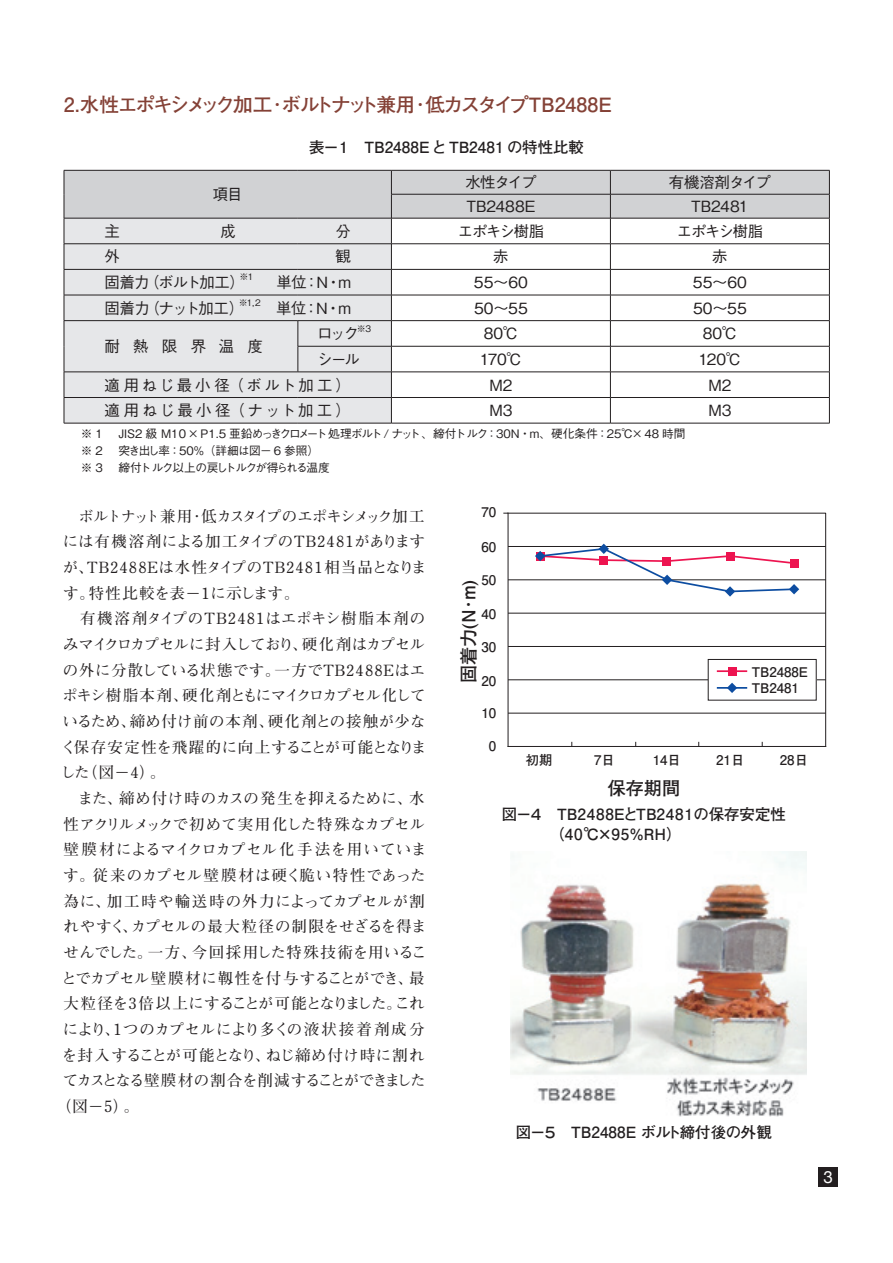
<style>
.page{position:relative;width:893px;height:1263px;background:#fff}
.page>*{position:absolute;margin:0;border:0;box-sizing:border-box;transform-origin:0 0}
.章-行頭{font:700 19.65px "Futo Go B101 Pro";letter-spacing:-.105em;color:#844136}
.t1{font:700 18.15px "Futo Go B101 Pr 6 N";color:#231f20}
.t2{font:16.95px "Helvetica Neue";color:#fff}
.本文{font:700 15.45px/25.7px "Futo Min A101 Pro";letter-spacing:.015em;color:#231f20}
.表組み中文字{font:500 15.45px "Gothic BBB Pro";letter-spacing:-.005em;color:#231f20}
.キャプション{font:700 15.45px/20.2px "Futo Go B101 Pro";color:#231f20}
.本文-2{font:700 15.45px "Futo Min A101 Pro";letter-spacing:-.025em;color:#231f20}
.本文-3{font:700 15.45px "Futo Min A101 Pro";letter-spacing:-.075em;color:#231f20}
.本文-4{font:700 15.45px "Futo Min A101 Pro";letter-spacing:-.005em;color:#231f20}
.本文-5{font:700 15.45px "Futo Min A101 Pro";letter-spacing:.045em;color:#231f20}
.本文-6{font:700 15.45px "Futo Min A101 Pro";letter-spacing:.035em;color:#231f20}
.本文-7{font:700 15.45px "Futo Min A101 Pro";letter-spacing:.07em;color:#231f20}
.本文-8{font:700 15.45px "Futo Min A101 Pro";letter-spacing:.055em;color:#231f20}
.表組み中文字-2{font:500 15.45px "Gothic BBB Pro";letter-spacing:.175em;color:#231f20}
.表組み中文字-3{font:500 15.45px "Gothic BBB Pro";letter-spacing:.17em;color:#231f20}
.表組み中文字-4{font:500 15.45px "Gothic BBB Pro";letter-spacing:-.055em;color:#231f20}
.表組み中文字-5{font:500 15.45px "Gothic BBB Pro";letter-spacing:-.065em;color:#231f20}
.表組み中文字-6{font:500 15.45px "Gothic BBB Pro";letter-spacing:-.045em;color:#231f20}
.t3{font:700 13.35px/16.6px "Futo Go B101 Pr 6 N";color:#231f20}
.試験方法{font:500 11.7px "Gothic BBB Pro";color:#231f20}
.試験方法-2{font:500 11.7px "Gothic BBB Pro";letter-spacing:-.105em;color:#231f20}
.試験方法-3{font:500 11.7px "Gothic BBB Pro";letter-spacing:-.055em;color:#231f20}
.表組み中文字-7{font:500 9px "Gothic BBB Pro";color:#231f20}
.s1{font-family:"Koz Go Pr 6 N";font-weight:400}
</style>
<div class="page">
<div style="left:818px;top:1167px;width:20px;height:19px;background:#231f20"></div>
<svg style="left:507px;top:512px;width:320px;height:235px"></svg>
<hr style="left:508px;top:513px;width:1px;height:233px;background:#231f20">
<hr style="left:508px;top:546px;width:318px;height:1px;background:#231f20">
<hr style="left:508px;top:579px;width:318px;height:1px;background:#231f20">
<hr style="left:508px;top:613px;width:318px;height:1px;background:#231f20">
<hr style="left:508px;top:646px;width:318px;height:1px;background:#231f20">
<hr style="left:508px;top:679px;width:318px;height:1px;background:#231f20">
<hr style="left:508px;top:713px;width:318px;height:1px;background:#231f20">
<svg style="left:535px;top:544px;width:264px;height:53px"></svg>
<div style="left:708px;top:659px;width:108px;height:41px;background:#fff"></div>
<div style="left:708px;top:659px;width:108px;height:41px;border:1px solid #231f20"></div>
<hr style="left:717px;top:670px;width:30px;height:2px;background:#ed1450">
<hr style="left:717px;top:687px;width:30px;height:2px;background:#0d4da1">
<svg style="left:727px;top:683px;width:10px;height:10px"></svg>
<div style="left:728px;top:667px;width:8px;height:8px;background:#ed1450"></div>
<svg style="left:64px;top:170px;width:766px;height:253px"></svg>
<hr style="left:64px;top:423px;width:234px;height:1px;background:#231f20">
<hr style="left:298px;top:423px;width:93px;height:1px;background:#231f20">
<hr style="left:391px;top:423px;width:219px;height:1px;background:#231f20">
<hr style="left:610px;top:423px;width:220px;height:1px;background:#231f20">
<img style="left:511px;top:851px;width:295px;height:265px">
<p class="章-行頭" style="left:64px;top:89px;width:550px">2.水性エポキシメック加工･ボルトナット兼用･低カスタイプTB2488E</p>
<p class="表組み中文字" style="left:213px;top:182px;width:31px">項目</p>
<p class="キャプション" style="left:309px;top:135px;width:276px">表－１　TB2488EとTB2481 の特性比較</p>
<p class="表組み中文字" style="left:465px;top:170px;width:73px">水性タイプ</p>
<p class="表組み中文字-6" style="left:669px;top:170px;width:103px">有機溶剤タイプ</p>
<p class="表組み中文字" style="left:466px;top:194px;width:71px">TB2488E</p>
<p class="表組み中文字" style="left:691px;top:194px;width:59px">TB2481</p>
<p class="表組み中文字" style="left:104px;top:219px;width:17px">主</p>
<p class="表組み中文字" style="left:221px;top:219px;width:17px">成</p>
<p class="表組み中文字" style="left:336px;top:219px;width:17px">分</p>
<p class="表組み中文字" style="left:458px;top:219px;width:88px">エポキシ樹脂</p>
<p class="表組み中文字" style="left:677px;top:219px;width:88px">エポキシ樹脂</p>
<p class="表組み中文字" style="left:104px;top:244px;width:17px">外</p>
<p class="表組み中文字" style="left:336px;top:244px;width:17px">観</p>
<p class="表組み中文字" style="left:493px;top:244px;width:17px">赤</p>
<p class="表組み中文字" style="left:712px;top:244px;width:17px">赤</p>
<p class="表組み中文字-4" style="left:104px;top:270px;width:142px">固着力（ボルト加工）</p>
<p class="表組み中文字-7" style="left:239px;top:270px;width:15px">※1</p>
<p class="表組み中文字" style="left:253px;top:270px;width:99px">　　単位：N・m</p>
<p class="表組み中文字" style="left:474px;top:270px;width:56px">55～60</p>
<p class="表組み中文字" style="left:693px;top:270px;width:56px">55～60</p>
<p class="表組み中文字-5" style="left:104px;top:295px;width:141px">固着力（ナット加工）</p>
<p class="表組み中文字-7" style="left:239px;top:295px;width:24px">※1,2</p>
<p class="表組み中文字" style="left:261px;top:295px;width:92px">　単位：N・m</p>
<p class="表組み中文字" style="left:474px;top:295px;width:55px">50～55</p>
<p class="表組み中文字" style="left:693px;top:295px;width:55px">50～55</p>
<p class="表組み中文字" style="left:104px;top:334px;width:189px">耐熱限界温度　</p>
<p class="表組み中文字" style="left:317px;top:321px;width:43px">ロック</p>
<p class="表組み中文字-7" style="left:357px;top:321px;width:16px">※3</p>
<p class="表組み中文字" style="left:484px;top:321px;width:36px">80℃</p>
<p class="表組み中文字" style="left:703px;top:321px;width:36px">80℃</p>
<p class="表組み中文字" style="left:317px;top:347px;width:44px">シール</p>
<p class="表組み中文字" style="left:480px;top:347px;width:44px">170℃</p>
<p class="表組み中文字" style="left:699px;top:347px;width:44px">120℃</p>
<p class="表組み中文字-2" style="left:104px;top:372px;width:248px">適用ねじ最小径（ボルト加工）</p>
<p class="表組み中文字" style="left:489px;top:372px;width:25px">M2</p>
<p class="表組み中文字" style="left:708px;top:372px;width:25px">M2</p>
<p class="表組み中文字-3" style="left:104px;top:398px;width:248px">適用ねじ最小径（ナット加工）</p>
<p class="表組み中文字" style="left:489px;top:398px;width:25px">M3</p>
<p class="表組み中文字" style="left:708px;top:398px;width:25px">M3</p>
<p class="試験方法" style="left:81px;top:424px;width:606px">※ 1　 JIS2 級 M10×P1.5 亜鉛めっきクロメート処理ボルト/ ナット、締付トルク：30N・m、硬化条件：25℃×48 時間</p>
<p class="試験方法-3" style="left:81px;top:441px;width:240px">※ 2　 突き出し率：50%（詳細は図－ 6 参照）</p>
<p class="試験方法-2" style="left:81px;top:458px;width:251px">※ 3　 締付トルク以上の戻しトルクが得られる温度</p>
<p class="本文" style="left:63px;top:501px;width:365px;text-indent:16px">ボルトナット兼用･低カスタイプのエポキシメック加工には有機溶剤による加工タイプのTB2481がありますが、TB2488Eは水性タイプのTB2481相当品となります。特性比較を表－1に示します。</p>
<p class="本文" style="left:61px;top:604px;width:367px;text-align:justify;text-indent:19px">有機溶剤タイプのTB2481はエポキシ樹脂本剤のみマイクロカプセルに封入しており、硬化剤はカプセルの外に分散している状態です。一方でTB2488Eはエポキシ樹脂本剤、硬化剤ともにマイクロカプセル化しているため、締め付け前の本剤、硬化剤との接触が少なく保存安定性を飛躍的に向上することが可能となりました（図－4）。</p>
<p class="本文" style="left:78px;top:783px;width:348px">また、締め付け時のカスの発生を抑えるために、水</p>
<p class="本文" style="left:64px;top:809px;width:363px">性アクリルメックで初めて実用化した特殊なカプセル</p>
<p class="本文-6" style="left:64px;top:837px;width:364px">壁膜材によるマイクロカプセル化手法を用いていま</p>
<p class="本文-7" style="left:63px;top:863px;width:364px">す。従来のカプセル壁膜材は硬く脆い特性であった</p>
<p class="本文-8" style="left:64px;top:889px;width:362px">為に、加工時や輸送時の外力によってカプセルが割</p>
<p class="本文" style="left:63px;top:912px;width:365px">れやすく、カプセルの最大粒径の制限をせざるを得ま</p>
<p class="本文" style="left:63px;top:937px;width:365px">せんでした。一方、今回採用した特殊技術を用いるこ</p>
<p class="本文-4" style="left:61px;top:966px;width:365px">とでカプセル壁膜材に靱性を付与することができ、最</p>
<p class="本文-2" style="left:64px;top:991px;width:363px">大粒径を3倍以上にすることが可能となりました。これ</p>
<p class="本文" style="left:63px;top:1014px;width:363px">により、1つのカプセルにより多くの液状接着剤成分</p>
<p class="本文-5" style="left:62px;top:1043px;width:364px">を封入することが可能となり、ねじ締め付け時に割れ</p>
<p class="本文-3" style="left:63px;top:1068px;width:364px">てカスとなる壁膜材の割合を削減することができました</p>
<p class="本文" style="left:56px;top:1092px;width:85px">（図－5）。</p>
<p class="t3" style="left:481px;top:504px;width:16px">70</p>
<p class="t3" style="left:481px;top:538px;width:16px">60</p>
<p class="t3" style="left:481px;top:571px;width:16px">50</p>
<p class="t3" style="left:481px;top:605px;width:16px">40</p>
<p class="t3" style="left:481px;top:638px;width:16px">30</p>
<p class="t3" style="left:481px;top:672px;width:16px">20</p>
<p class="t3" style="left:481px;top:704px;width:16px">10</p>
<p class="t1" style="left:454px;top:683px;width:105px;rotate:-90deg">固着力(N<span class="s1">･</span>m)</p>
<p class="t3" style="left:489px;top:737px;width:9px">0</p>
<p class="t3" style="left:752px;top:663px;width:58px">TB2488E<br>TB2481</p>
<p class="t3" style="left:526px;top:752px;width:28px">初期</p>
<p class="t3" style="left:594px;top:752px;width:22px">7日</p>
<p class="t3" style="left:653px;top:752px;width:30px">14日</p>
<p class="t3" style="left:716px;top:752px;width:30px">21日</p>
<p class="t3" style="left:780px;top:752px;width:30px">28日</p>
<p class="t1" style="left:607px;top:773px;width:74px">保存期間</p>
<p class="キャプション" style="left:549px;top:802px;width:238px;text-indent:-47px">図－４　TB2488EとTB2481の保存安定性（40℃×95%RH）</p>
<p class="キャプション" style="left:516px;top:1120px;width:257px">図－５　TB2488E ボルト締付後の外観</p>
<p class="t2" style="left:823px;top:1164px;width:11px">3</p>
</div>
